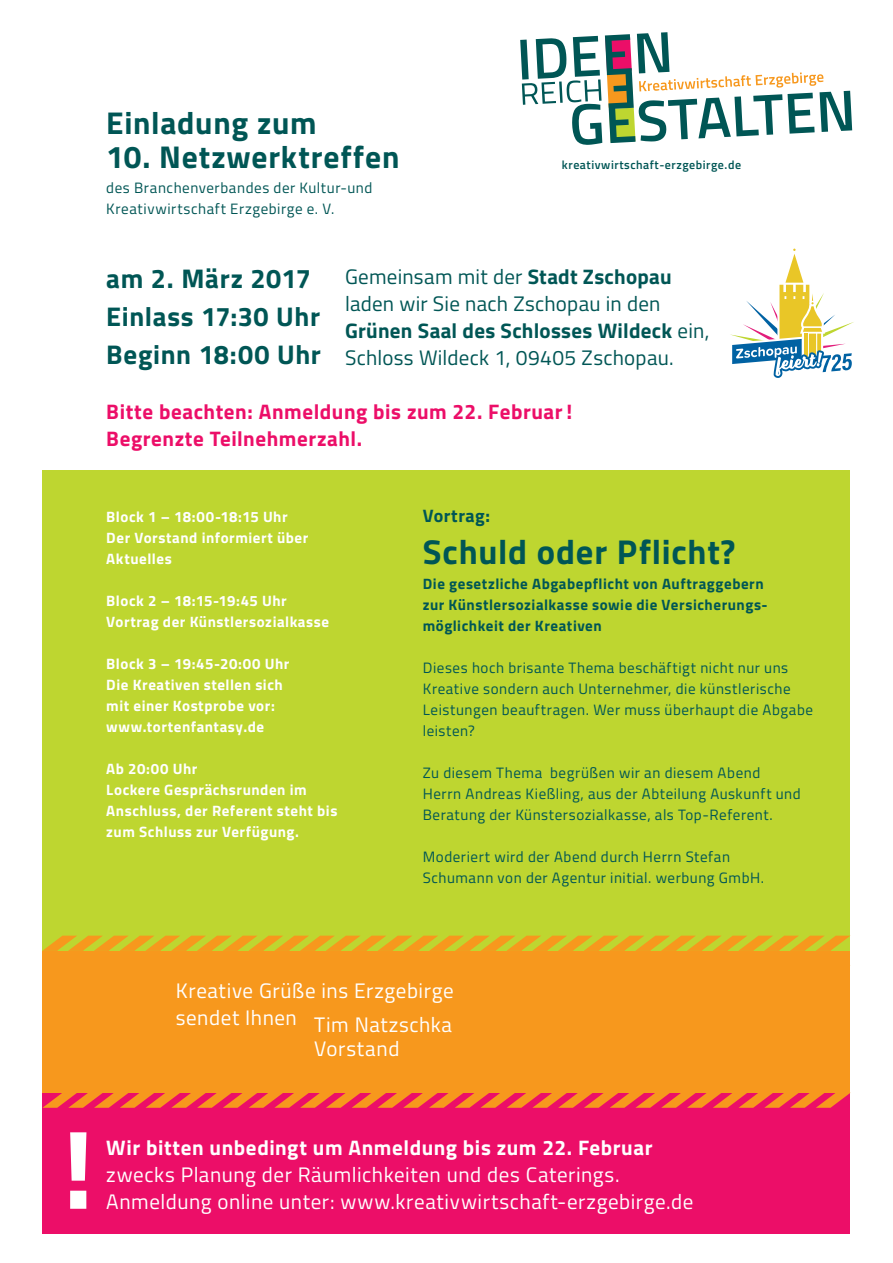
<style>
.page{position:relative;width:893px;height:1263px;background:#fff}
.page>*{position:absolute;margin:0;border:0;box-sizing:border-box;transform-origin:0 0}
.t1{font:700 34.5px "Titillium Web";letter-spacing:.025em;color:#005655}
.t2{font:700 31.5px "Titillium Web";letter-spacing:.025em;color:#005655}
.t3{font:700 27px/38px "Titillium Web";letter-spacing:.025em;color:#005655}
.t4{font:21px/27px "Titillium Web";letter-spacing:.025em;color:#fff}
.t5{font:21px/27px "Titillium Web";letter-spacing:.01em;color:#005655}
.t6{font:700 21px/27px "Titillium Web";letter-spacing:.03em;color:#ec0e68}
.t7{font:700 21px "Titillium Web";letter-spacing:.025em;color:#fff}
.t8{font:700 18px "Titillium Web";letter-spacing:.025em;color:#005655}
.t9{font:15px/21px "Titillium Web";letter-spacing:.035em;color:#005655}
.t10{font:700 15px/21px "Titillium Web";letter-spacing:.035em;color:#fff}
.t11{font:700 15px/21px "Titillium Web";letter-spacing:.035em;color:#005655}
.t12{font:600 12px "Titillium Web";letter-spacing:.045em;color:#005655}
.s1{font-weight:700}
</style>
<div class="page">
<div style="left:43px;top:470px;width:807px;height:578px;background:#bed630"></div>
<div style="left:43px;top:951px;width:807px;height:142px;background:#f7981d"></div>
<div style="left:43px;top:1093px;width:807px;height:140px;background:#ec0e68"></div>
<svg style="left:43px;top:936px;width:807px;height:15px"></svg>
<svg style="left:43px;top:1093px;width:807px;height:15px"></svg>
<svg style="left:520px;top:32px;width:332px;height:113px"></svg>
<svg style="left:70px;top:1132px;width:16px;height:77px"></svg>
<svg style="left:730px;top:248px;width:124px;height:130px"></svg>
<h2 class="t2" style="left:106px;top:98px;width:212px">Einladung zum</h2>
<h2 class="t2" style="left:106px;top:133px;width:295px">10. Netzwerktreffen</h2>
<p class="t9" style="left:106px;top:177px;width:268px">des Branchenverbandes der Kultur-und<br>Kreativwirtschaft Erzgebirge e. V.</p>
<p class="t12" style="left:562px;top:156px;width:181px">kreativwirtschaft-erzgebirge.de</p>
<h3 class="t3" style="left:106px;top:258px;width:216px">am 2. März 2017<br>Einlass 17:30 Uhr<br>Beginn 18:00 Uhr</h3>
<h3 class="t6" style="left:106px;top:397px;width:468px">Bitte beachten: Anmeldung bis zum 22. Februar !<br>Begrenzte Teilnehmerzahl.</h3>
<h3 class="t5" style="left:345px;top:262px;width:366px">Gemeinsam mit der <span class="s1">Stadt Zschopau </span>laden wir Sie nach Zschopau in den <span class="s1">Grünen Saal des Schlosses Wildeck</span> ein, Schloss Wildeck 1, 09405 Zschopau.</h3>
<p class="t10" style="left:106px;top:506px;width:204px">Block 1 – 18:00-18:15 Uhr<br>Der Vorstand informiert über<br>Aktuelles</p>
<p class="t10" style="left:106px;top:590px;width:224px">Block 2 – 18:15-19:45 Uhr<br>Vortrag der Künstlersozialkasse</p>
<p class="t10" style="left:106px;top:653px;width:185px">Block 3 – 19:45-20:00 Uhr<br>Die Kreativen stellen sich mit einer Kostprobe vor: www.tortenfantasy.de</p>
<p class="t10" style="left:106px;top:758px;width:233px">Ab 20:00 Uhr<br>Lockere Gesprächsrunden im<br>Anschluss, der Referent steht bis zum Schluss zur Verfügung.</p>
<p class="t8" style="left:423px;top:502px;width:69px">Vortrag:</p>
<h1 class="t1" style="left:423px;top:525px;width:314px">Schuld oder Pflicht?</h1>
<p class="t11" style="left:423px;top:572px;width:346px">Die gesetzliche Abgabepflicht von Auftraggebern zur Künstlersozialkasse sowie die Versicherungs&shy;möglichkeit der Kreativen</p>
<p class="t9" style="left:423px;top:656px;width:392px">Dieses hoch brisante Thema beschäftigt nicht nur uns Kreative sondern auch Unternehmer, die künstlerische Leistungen beauftragen. Wer muss überhaupt die Abgabe leisten?</p>
<p class="t9" style="left:423px;top:761px;width:380px">Zu diesem Thema begrüßen wir an diesem Abend<br>Herrn Andreas Kießling, aus der Abteilung Auskunft und<br>Beratung der Künstersozialkasse, als Top-Referent.</p>
<p class="t9" style="left:423px;top:845px;width:343px">Moderiert wird der Abend durch Herrn Stefan<br>Schumann von der Agentur initial. werbung GmbH.</p>
<h3 class="t4" style="left:176px;top:976px;width:279px">Kreative Grüße ins Erzgebirge sendet Ihnen</h3>
<h3 class="t4" style="left:314px;top:1012px;width:139px;line-height:24px">Tim Natzschka<br>Vorstand</h3>
<h3 class="t7" style="left:106px;top:1131px;width:548px">Wir bitten unbedingt um Anmeldung bis zum 22. Februar</h3>
<h3 class="t4" style="left:106px;top:1160px;width:589px">zwecks Planung der Räumlichkeiten und des Caterings.<br>Anmeldung online unter: www.kreativwirtschaft-erzgebirge.de</h3>
</div>
